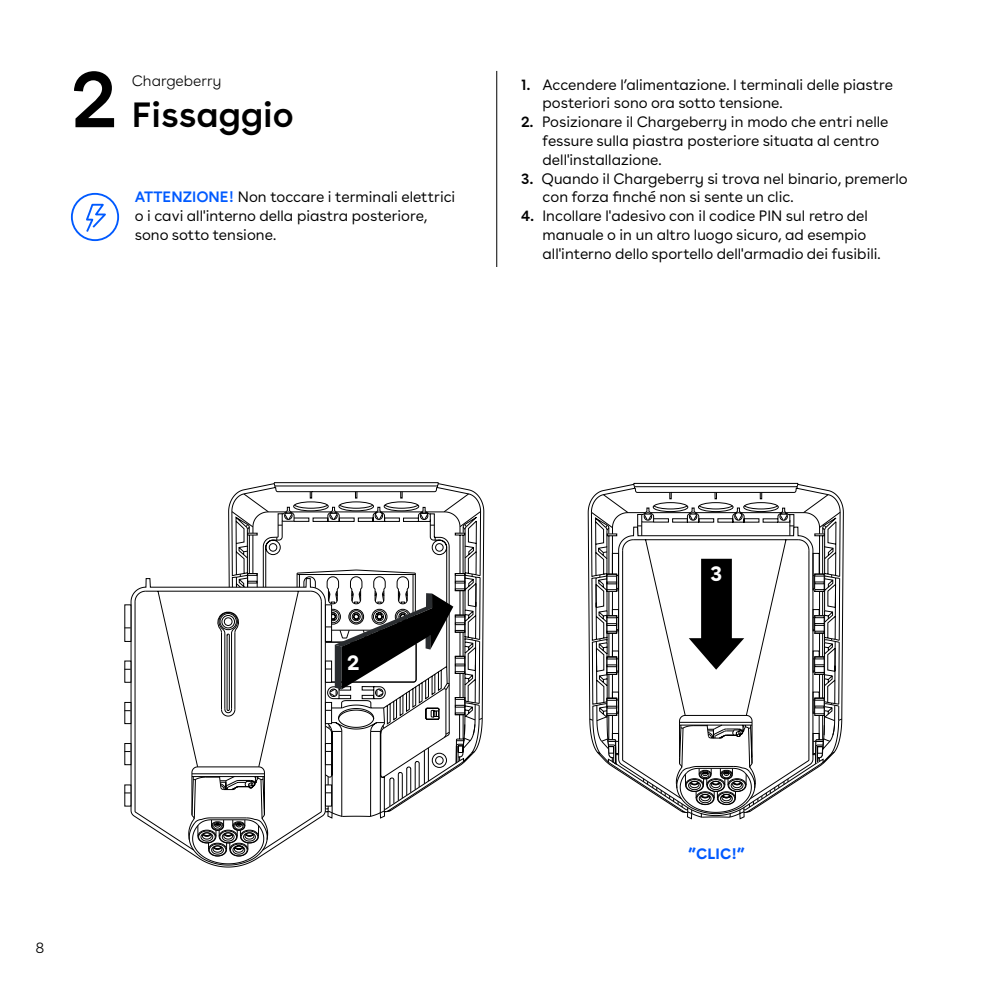
<style>
.page{position:relative;width:993px;height:993px;background:#fff}
.page>*{position:absolute;margin:0;border:0;box-sizing:border-box;transform-origin:0 0}
.t1{font:600 80px "Buenos Aires";color:#000}
.t2{font:600 35px "Buenos Aires";color:#000}
.t3{font:700 21.25px "Buenos Aires";color:#fff}
.t4{font:15px/18.8px "Buenos Aires";color:#000}
.t5{font:300 15px "Buenos Aires";color:#000}
.t6{font:700 15px "Buenos Aires";color:#005aff}
.s1{font-weight:600;color:#005aff}
.s2{font-weight:600}
</style>
<div class="page">
<svg style="left:589px;top:487px;width:252px;height:332px"></svg>
<svg style="left:130px;top:586px;width:114px;height:281px"></svg>
<svg style="left:134px;top:600px;width:11px;height:250px"></svg>
<svg style="left:124px;top:604px;width:7px;height:37px"></svg>
<svg style="left:124px;top:660px;width:7px;height:22px"></svg>
<svg style="left:124px;top:701px;width:7px;height:22px"></svg>
<svg style="left:124px;top:743px;width:7px;height:21px"></svg>
<svg style="left:124px;top:784px;width:7px;height:22px"></svg>
<svg style="left:145px;top:486px;width:337px;height:379px"></svg>
<hr style="left:496px;top:71px;width:1px;height:196px;background:#000">
<div style="left:71px;top:193px;width:48px;height:48px;border:2px solid #005aff;border-radius:50%"></div>
<svg style="left:86px;top:203px;width:20px;height:29px"></svg>
<h1 class="t1" style="left:71px;top:32px;width:48px">2</h1>
<p class="t5" style="left:132px;top:69px;width:91px">Chargeberry</p>
<h2 class="t2" style="left:132px;top:86px;width:163px">Fissaggio</h2>
<p class="t4" style="left:135px;top:186px;width:322px"><span class="s1">ATTENZIONE!</span> Non toccare i terminali elettrici o i cavi all'interno della piastra posteriore, sono sotto tensione.</p>
<p class="t4" style="left:542px;top:74px;width:352px;text-indent:-21px"><span class="s2">1.</span> Accendere l’alimentazione. I terminali delle piastre posteriori sono ora sotto tensione.</p>
<p class="t4" style="left:542px;top:111px;width:347px;text-indent:-21px"><span class="s2">2.</span> Posizionare il Chargeberry in modo che entri nelle fessure sulla piastra posteriore situata al centro dell'installazione.</p>
<p class="t4" style="left:542px;top:167px;width:366px;text-indent:-21px"><span class="s2">3.</span> Quando il Chargeberry si trova nel binario, premerlo con forza finché non si sente un clic.</p>
<p class="t4" style="left:542px;top:205px;width:339px;text-indent:-21px"><span class="s2">4.</span> Incollare l'adesivo con il codice PIN sul retro del manuale o in un altro luogo sicuro, ad esempio all'interno dello sportello dell'armadio dei fusibili.</p>
<p class="t5" style="left:35px;top:935px;width:10px">8</p>
<h3 class="t3" style="left:347px;top:644px;width:14px">2</h3>
<h3 class="t3" style="left:710px;top:555px;width:13px">3</h3>
<p class="t6" style="left:688px;top:840px;width:58px">”CLIC!”</p>
</div>
